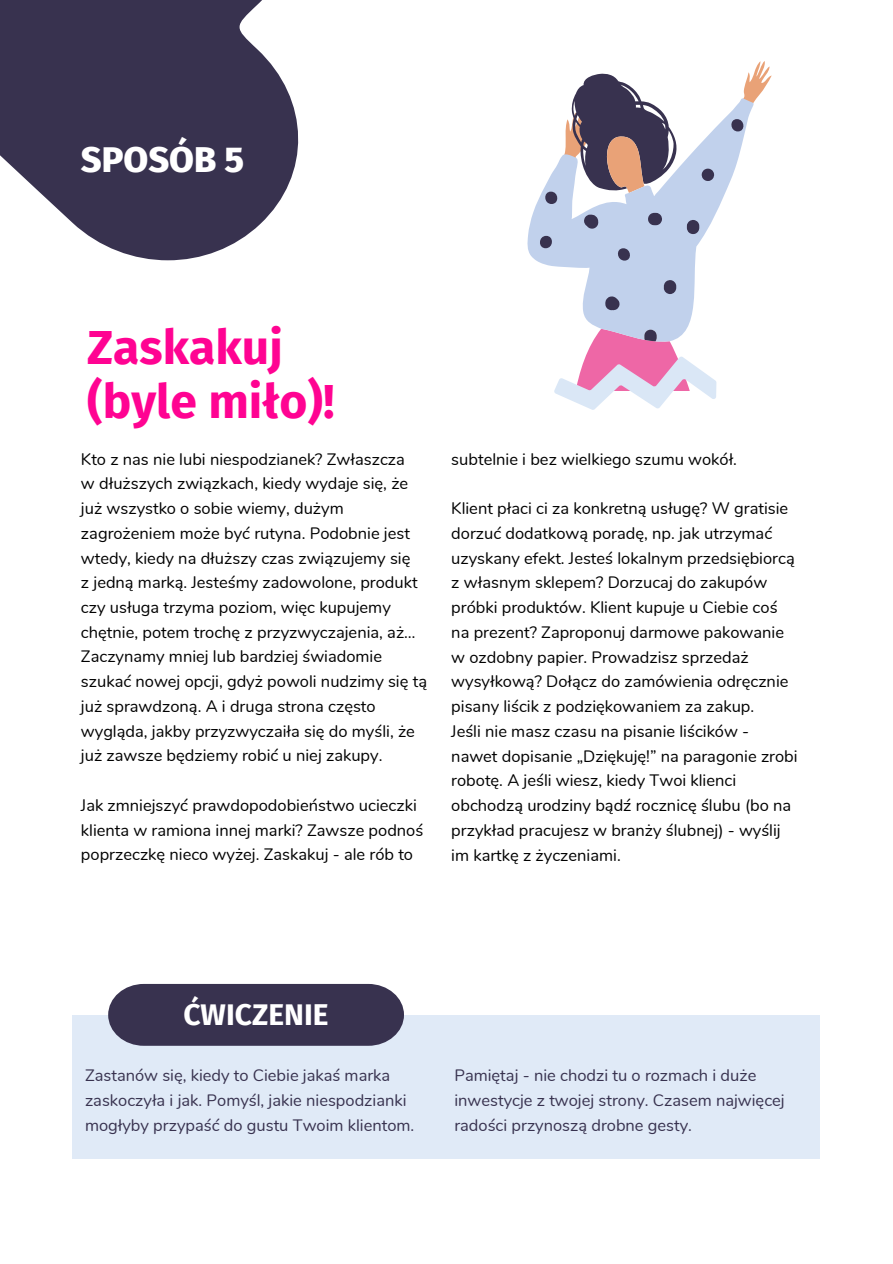
<style>
.page{position:relative;width:893px;height:1264px;background:#fff}
.page>*{position:absolute;margin:0;border:0;box-sizing:border-box;transform-origin:0 0}
.t1{font:700 48px/54px "Fira Sans";color:#ff0392}
.t2{font:800 36px "Fira Sans";color:#fff}
.t3{font:700 30px "Fira Sans";color:#fff}
.t4{font:16.5px/24.8px "Nunito";color:#000}
.t5{font:16.5px/24.8px "Nunito";color:#38324f}
</style>
<div class="page">
<div style="left:72px;top:1014px;width:748px;height:144px;background:#e0eaf7"></div>
<svg style="left:108px;top:983px;width:296px;height:62px;background:#443f5a"></svg>
<svg style="left:0;top:0;width:299px;height:260px;fill:#38324f"></svg>
<svg style="left:743px;top:61px;width:28px;height:41px"></svg>
<svg style="left:527px;top:98px;width:227px;height:231px;fill:#c1d1ec"></svg>
<svg style="left:584px;top:215px;width:14px;height:14px"></svg>
<svg style="left:615px;top:248px;width:17px;height:12px"></svg>
<svg style="left:647px;top:213px;width:15px;height:12px"></svg>
<svg style="left:686px;top:220px;width:13px;height:14px"></svg>
<svg style="left:701px;top:169px;width:13px;height:12px"></svg>
<svg style="left:663px;top:280px;width:14px;height:14px"></svg>
<svg style="left:605px;top:296px;width:14px;height:14px"></svg>
<svg style="left:537px;top:236px;width:17px;height:12px"></svg>
<svg style="left:543px;top:73px;width:133px;height:131px"></svg>
<svg style="left:728px;top:119px;width:17px;height:12px"></svg>
<svg style="left:554px;top:329px;width:163px;height:81px"></svg>
<h2 class="t2" style="left:81px;top:139px;width:165px">SPOSÓB 5</h2>
<h1 class="t1" style="left:87px;top:321px;width:249px">Zaskakuj (byle miło)!</h1>
<p class="t4" style="left:81px;top:447px;width:347px">Kto z nas nie lubi niespodzianek? Zwłaszcza<br>w dłuższych związkach, kiedy wydaje się, że już wszystko o sobie wiemy, dużym zagrożeniem może być rutyna. Podobnie jest wtedy, kiedy na dłuższy czas związujemy się<br>z jedną marką. Jesteśmy zadowolone, produkt czy usługa trzyma poziom, więc kupujemy chętnie, potem trochę z przyzwyczajenia, aż… Zaczynamy mniej lub bardziej świadomie szukać nowej opcji, gdyż powoli nudzimy się tą już sprawdzoną. A i druga strona często wygląda, jakby przyzwyczaiła się do myśli, że już zawsze będziemy robić u niej zakupy.</p>
<p class="t4" style="left:81px;top:793px;width:344px">Jak zmniejszyć prawdopodobieństwo ucieczki klienta w ramiona innej marki? Zawsze podnoś poprzeczkę nieco wyżej. Zaskakuj - ale rób to</p>
<p class="t4" style="left:451px;top:447px;width:287px">subtelnie i bez wielkiego szumu wokół.</p>
<p class="t4" style="left:451px;top:496px;width:348px">Klient płaci ci za konkretną usługę? W gratisie dorzuć dodatkową poradę, np. jak utrzymać uzyskany efekt. Jesteś lokalnym przedsiębiorcą z własnym sklepem? Dorzucaj do zakupów próbki produktów. Klient kupuje u Ciebie coś na prezent? Zaproponuj darmowe pakowanie w ozdobny papier. Prowadzisz sprzedaż wysyłkową? Dołącz do zamówienia odręcznie pisany liścik z podziękowaniem za zakup.<br>Jeśli nie masz czasu na pisanie liścików - nawet dopisanie „Dziękuję!” na paragonie zrobi robotę. A jeśli wiesz, kiedy Twoi klienci obchodzą urodziny bądź rocznicę ślubu (bo na przykład pracujesz w branży ślubnej) - wyślij im kartkę z życzeniami.</p>
<h3 class="t3" style="left:183px;top:997px;width:147px">ĆWICZENIE</h3>
<p class="t5" style="left:85px;top:1063px;width:331px">Zastanów się, kiedy to Ciebie jakaś marka zaskoczyła i jak. Pomyśl, jakie niespodzianki mogłyby przypaść do gustu Twoim klientom.</p>
<p class="t5" style="left:454px;top:1063px;width:332px">Pamiętaj - nie chodzi tu o rozmach i duże inwestycje z twojej strony. Czasem najwięcej radości przynoszą drobne gesty.</p>
</div>
